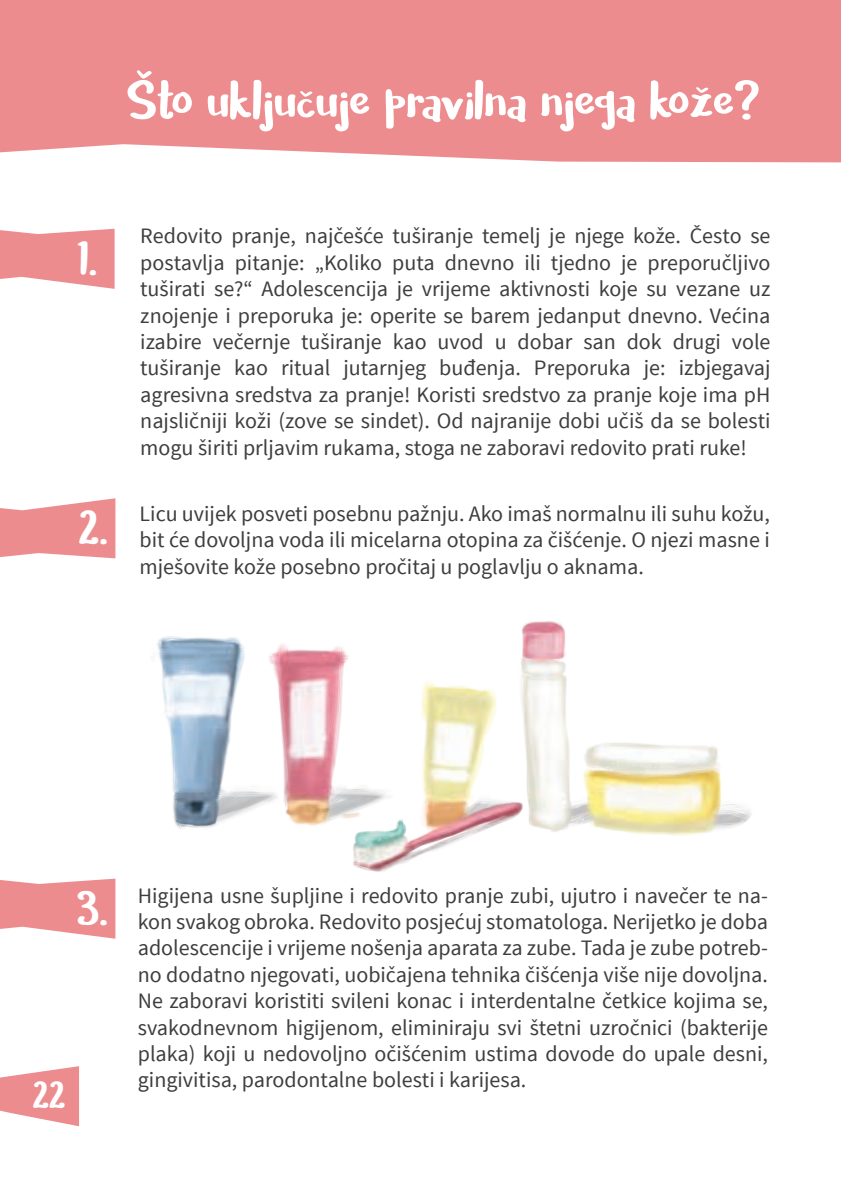
<style>
.page{position:relative;width:841px;height:1192px;background:#fff}
.page>*{position:absolute;margin:0;border:0;box-sizing:border-box;transform-origin:0 0}
.t1{font:56px "Cavorting";color:#fff}
.t2{font:48px "Cavorting";color:#fff}
.t3{font:38px "Cavorting";color:#fff}
.t4{font:22px/26.4px "Source Sans Pro";color:#3e3e3f;text-align:justify}
</style>
<div class="page">
<svg style="left:0;top:228px;width:114px;height:61px"></svg>
<svg style="left:0;top:880px;width:115px;height:59px"></svg>
<svg style="left:0;top:498px;width:115px;height:61px"></svg>
<div style="left:0;top:0;width:840px;height:162px;background:#ed8c8f"></div>
<img style="left:34px;top:621px;width:718px;height:285px">
<svg style="left:0;top:1066px;width:79px;height:60px"></svg>
<p class="t1" style="left:127px;top:68px;width:634px">Što uključuje pravilna njega kože?</p>
<p class="t2" style="left:78px;top:231px;width:21px">1.</p>
<p class="t2" style="left:79px;top:500px;width:31px">2.</p>
<p class="t4" style="left:140px;top:223px;width:631px">Redovito pranje, najčešće tuširanje temelj je njege kože. Često se postavlja pitanje: „Koliko puta dnevno ili tjedno je preporučljivo tuširati se?“ Adolescencija je vrijeme aktivnosti koje su vezane uz znojenje i preporuka je: operite se barem jedanput dnevno. Većina izabire večernje tuširanje kao uvod u dobar san dok drugi vole tuširanje kao ritual jutarnjeg buđenja. Preporuka je: izbjegavaj agresivna sredstva za pranje! Koristi sredstvo za pranje koje ima pH najsličniji koži (zove se sindet). Od najranije dobi učiš da se bolesti mogu širiti prljavim rukama, stoga ne zaboravi redovito prati ruke!</p>
<p class="t4" style="left:139px;top:501px;width:631px">Licu uvijek posveti posebnu pažnju. Ako imaš normalnu ili suhu kožu, bit će dovoljna voda ili micelarna otopina za čišćenje. O njezi masne i mješovite kože posebno pročitaj u poglavlju o aknama.</p>
<p class="t2" style="left:77px;top:881px;width:32px">3.</p>
<p class="t3" style="left:33px;top:1073px;width:34px">22</p>
<p class="t4" style="left:138px;top:882px;width:631px">Higijena usne šupljine i redovito pranje zubi, ujutro i navečer te na&shy;kon svakog obroka. Redovito posjećuj stomatologa. Nerijetko je doba adolescencije i vrijeme nošenja aparata za zube. Tada je zube potreb&shy;no dodatno njegovati, uobičajena tehnika čišćenja više nije dovoljna.<br>Ne zaboravi koristiti svileni konac i interdentalne četkice kojima se, svakodnevnom higijenom, eliminiraju svi štetni uzročnici (bakterije plaka) koji u nedovoljno očišćenim ustima dovode do upale desni, gingivitisa, parodontalne bolesti i karijesa.</p>
</div>
